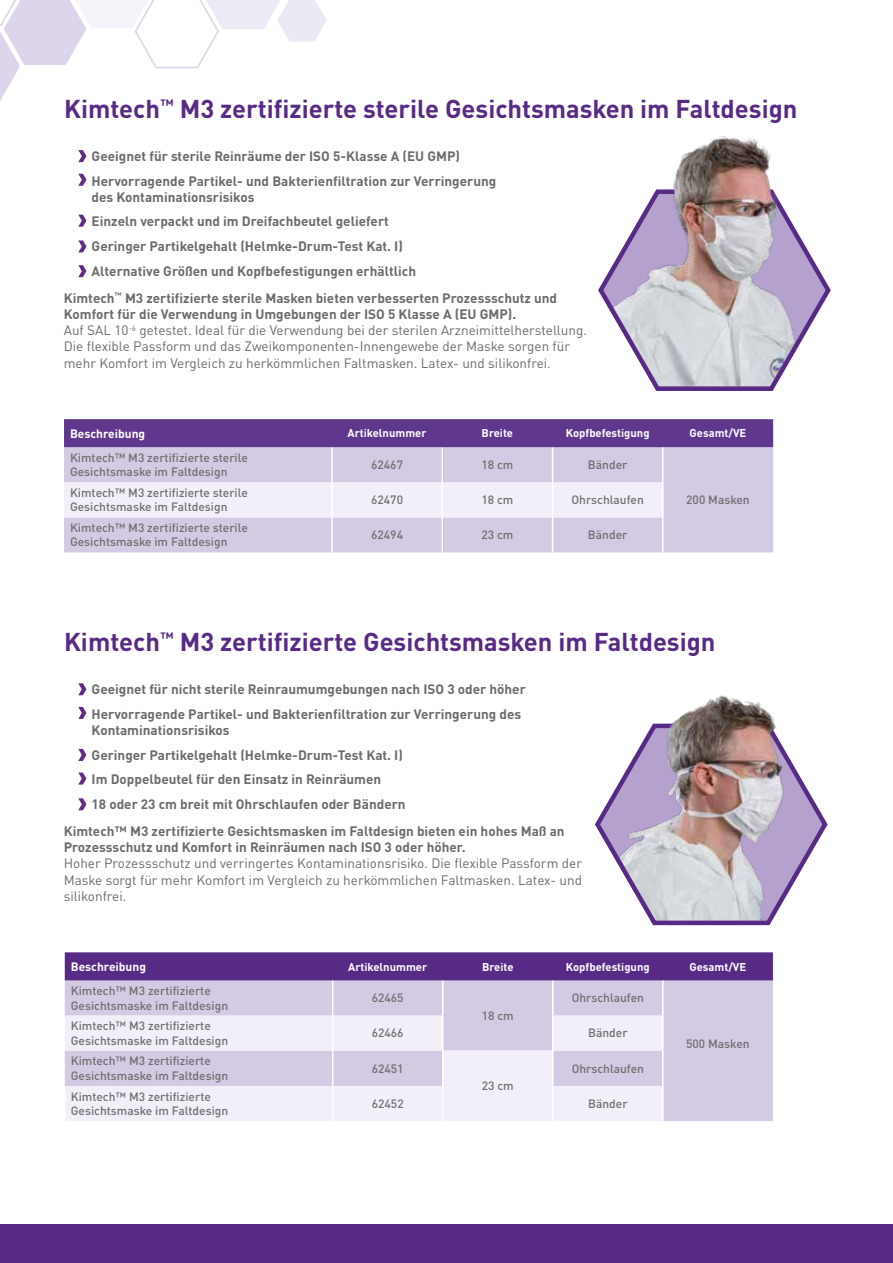
<style>
.page{position:relative;width:893px;height:1263px;background:#fff}
.page>*{position:absolute;margin:0;border:0;box-sizing:border-box;transform-origin:0 0}
.t1{font:700 25.5px "DIN Pro";color:#572a86}
.t2{font:700 13.5px/24.8px "DIN Pro";color:#6b6b6a}
.t3{font:13.5px/16.2px "DIN Pro";color:#6b6b6a}
.t4{font:500 12px/14.4px "DIN Pro";color:#706f6f}
.t5{font:700 12px "DIN Pro";color:#fff}
.t6{font:700 11.25px "DIN Pro";color:#fff}
.s1{font-weight:700}
</style>
<div class="page">
<svg style="left:0;top:0;width:327px;height:101px"></svg>
<div style="left:0;top:1225px;width:893px;height:38px;background:#572a86"></div>
<svg style="left:78px;top:150px;width:8px;height:12px"></svg>
<svg style="left:78px;top:174px;width:8px;height:12px"></svg>
<svg style="left:78px;top:215px;width:8px;height:12px"></svg>
<svg style="left:78px;top:240px;width:8px;height:12px"></svg>
<svg style="left:78px;top:265px;width:8px;height:12px"></svg>
<svg style="left:78px;top:683px;width:8px;height:12px"></svg>
<svg style="left:78px;top:707px;width:8px;height:12px"></svg>
<svg style="left:78px;top:749px;width:8px;height:12px"></svg>
<svg style="left:78px;top:772px;width:8px;height:12px"></svg>
<svg style="left:78px;top:798px;width:8px;height:12px"></svg>
<svg style="left:600px;top:294px;width:229px;height:97px"></svg>
<svg style="left:600px;top:833px;width:223px;height:93px"></svg>
<div style="left:64px;top:419px;width:709px;height:28px;background:#5f378d"></div>
<div style="left:64px;top:447px;width:709px;height:105px;background:#d3cae3"></div>
<div style="left:64px;top:482px;width:598px;height:35px;background:#f2eff8"></div>
<hr style="left:331px;top:447px;width:2px;height:35px;background:#fff">
<hr style="left:331px;top:482px;width:2px;height:35px;background:#fff">
<hr style="left:331px;top:517px;width:2px;height:35px;background:#fff">
<hr style="left:441px;top:447px;width:2px;height:35px;background:#fff">
<hr style="left:552px;top:447px;width:1px;height:35px;background:#fff">
<hr style="left:441px;top:482px;width:2px;height:35px;background:#fff">
<hr style="left:552px;top:482px;width:1px;height:35px;background:#fff">
<hr style="left:441px;top:517px;width:2px;height:35px;background:#fff">
<hr style="left:552px;top:517px;width:1px;height:35px;background:#fff">
<hr style="left:662px;top:447px;width:2px;height:35px;background:#fff">
<hr style="left:662px;top:482px;width:2px;height:35px;background:#fff">
<hr style="left:662px;top:517px;width:2px;height:35px;background:#fff">
<svg style="left:65px;top:952px;width:708px;height:29px;background:#5b3089"></svg>
<div style="left:65px;top:981px;width:708px;height:140px;background:#d3cae3"></div>
<svg style="left:65px;top:1015px;width:597px;height:106px;fill:#f2eff8"></svg>
<hr style="left:332px;top:981px;width:1px;height:34px;background:#fff">
<hr style="left:332px;top:1015px;width:1px;height:35px;background:#fff">
<hr style="left:332px;top:1050px;width:1px;height:36px;background:#fff">
<hr style="left:442px;top:981px;width:1px;height:34px;background:#fff">
<hr style="left:552px;top:981px;width:2px;height:34px;background:#fff">
<hr style="left:442px;top:1015px;width:1px;height:35px;background:#fff">
<hr style="left:552px;top:1015px;width:2px;height:35px;background:#fff">
<hr style="left:662px;top:981px;width:2px;height:34px;background:#fff">
<hr style="left:662px;top:1015px;width:2px;height:35px;background:#fff">
<hr style="left:662px;top:1050px;width:2px;height:36px;background:#fff">
<hr style="left:64px;top:1086px;width:2px;height:35px;background:#fff">
<hr style="left:332px;top:1086px;width:1px;height:35px;background:#fff">
<hr style="left:662px;top:1086px;width:2px;height:35px;background:#fff">
<hr style="left:442px;top:1050px;width:1px;height:36px;background:#fff">
<hr style="left:442px;top:1086px;width:1px;height:35px;background:#fff">
<hr style="left:552px;top:1050px;width:2px;height:36px;background:#fff">
<hr style="left:552px;top:1086px;width:2px;height:35px;background:#fff">
<img style="left:598px;top:136px;width:233px;height:158px">
<img style="left:595px;top:695px;width:233px;height:138px">
<h1 class="t1" style="left:64px;top:88px;width:735px">Kimtech<sup>™</sup> M3 zertifizierte sterile Gesichtsmasken im Faltdesign</h1>
<p class="t2" style="left:92px;top:142px;width:406px">Geeignet für sterile Reinräume der ISO 5-Klasse A (EU GMP)<br>Hervorragende Partikel- und Bakterienfiltration zur Verringerung</p>
<p class="t2" style="left:92px;top:183px;width:326px">des Kontaminationsrisikos<br>Einzeln verpackt und im Dreifachbeutel geliefert Geringer Partikelgehalt (Helmke-Drum-Test Kat. I)<br>Alternative Größen und Kopfbefestigungen erhältlich</p>
<p class="t3" style="left:64px;top:288px;width:525px"><span class="s1">Kimtech</span><sup>™</sup> <span class="s1">M3 zertifizierte sterile Masken bieten verbesserten Prozessschutz und Komfort für die Verwendung in Umgebungen der ISO 5 Klasse A (EU GMP).<br></span>Auf SAL 10<sup>-6</sup> getestet. Ideal für die Verwendung bei der sterilen Arzneimittelherstellung.<br>Die flexible Passform und das Zweikomponenten-Innengewebe der Maske sorgen für mehr Komfort im Vergleich zu herkömmlichen Faltmasken. Latex- und silikonfrei.</p>
<p class="t5" style="left:70px;top:423px;width:77px">Beschreibung</p>
<p class="t6" style="left:348px;top:424px;width:80px">Artikelnummer</p>
<p class="t6" style="left:482px;top:424px;width:33px">Breite</p>
<p class="t6" style="left:566px;top:424px;width:85px">Kopfbefestigung</p>
<p class="t6" style="left:690px;top:424px;width:58px">Gesamt/VE</p>
<p class="t4" style="left:70px;top:449px;width:179px">Kimtech™ M3 zertifizierte sterile<br>Gesichtsmaske im Faltdesign</p>
<p class="t4" style="left:371px;top:456px;width:33px">62467</p>
<p class="t4" style="left:481px;top:456px;width:34px">18 cm</p>
<p class="t4" style="left:588px;top:456px;width:41px">Bänder</p>
<p class="t4" style="left:686px;top:491px;width:65px">200 Masken</p>
<p class="t4" style="left:70px;top:484px;width:179px">Kimtech™ M3 zertifizierte sterile<br>Gesichtsmaske im Faltdesign</p>
<p class="t4" style="left:371px;top:491px;width:33px">62470</p>
<p class="t4" style="left:481px;top:491px;width:34px">18 cm</p>
<p class="t4" style="left:572px;top:491px;width:74px">Ohrschlaufen</p>
<p class="t4" style="left:70px;top:519px;width:179px">Kimtech™ M3 zertifizierte sterile<br>Gesichtsmaske im Faltdesign</p>
<p class="t4" style="left:371px;top:526px;width:33px">62494</p>
<p class="t4" style="left:481px;top:526px;width:34px">23 cm</p>
<p class="t4" style="left:588px;top:526px;width:41px">Bänder</p>
<h1 class="t1" style="left:64px;top:621px;width:653px">Kimtech<sup>™</sup> M3 zertifizierte Gesichtsmasken im Faltdesign</h1>
<p class="t2" style="left:92px;top:675px;width:436px">Geeignet für nicht sterile Reinraumumgebungen nach ISO 3 oder höher<br>Hervorragende Partikel- und Bakterienfiltration zur Verringerung des</p>
<p class="t2" style="left:92px;top:716px;width:315px">Kontaminationsrisikos<br>Geringer Partikelgehalt (Helmke-Drum-Test Kat. I)<br>Im Doppelbeutel für den Einsatz in Reinräumen<br>18 oder 23 cm breit mit Ohrschlaufen oder Bändern</p>
<p class="t2" style="left:64px;top:821px;width:502px;line-height:16.2px">Kimtech™ M3 zertifizierte Gesichtsmasken im Faltdesign bieten ein hohes Maß an<br>Prozessschutz und Komfort in Reinräumen nach ISO 3 oder höher.</p>
<p class="t3" style="left:64px;top:854px;width:520px;text-align:justify">Hoher Prozessschutz und verringertes Kontaminationsrisiko. Die flexible Passform der Maske sorgt für mehr Komfort im Vergleich zu herkömmlichen Faltmasken. Latex- und silikonfrei.</p>
<p class="t5" style="left:71px;top:956px;width:77px">Beschreibung</p>
<p class="t6" style="left:348px;top:957px;width:80px">Artikelnummer</p>
<p class="t6" style="left:482px;top:957px;width:33px">Breite</p>
<p class="t6" style="left:566px;top:957px;width:85px">Kopfbefestigung</p>
<p class="t6" style="left:689px;top:957px;width:58px">Gesamt/VE</p>
<p class="t4" style="left:71px;top:982px;width:159px">Kimtech™ M3 zertifizierte<br>Gesichtsmaske im Faltdesign</p>
<p class="t4" style="left:372px;top:989px;width:33px">62465</p>
<p class="t4" style="left:482px;top:1007px;width:34px">18 cm</p>
<p class="t4" style="left:572px;top:989px;width:74px">Ohrschlaufen</p>
<p class="t4" style="left:71px;top:1017px;width:159px">Kimtech™ M3 zertifizierte<br>Gesichtsmaske im Faltdesign</p>
<p class="t4" style="left:372px;top:1024px;width:33px">62466</p>
<p class="t4" style="left:588px;top:1024px;width:41px">Bänder</p>
<p class="t4" style="left:71px;top:1052px;width:159px">Kimtech™ M3 zertifizierte<br>Gesichtsmaske im Faltdesign</p>
<p class="t4" style="left:372px;top:1060px;width:33px">62451</p>
<p class="t4" style="left:482px;top:1077px;width:34px">23 cm</p>
<p class="t4" style="left:686px;top:1035px;width:65px">500 Masken</p>
<p class="t4" style="left:572px;top:1060px;width:74px">Ohrschlaufen</p>
<p class="t4" style="left:71px;top:1088px;width:159px">Kimtech™ M3 zertifizierte<br>Gesichtsmaske im Faltdesign</p>
<p class="t4" style="left:372px;top:1095px;width:33px">62452</p>
<p class="t4" style="left:588px;top:1095px;width:41px">Bänder</p>
</div>
